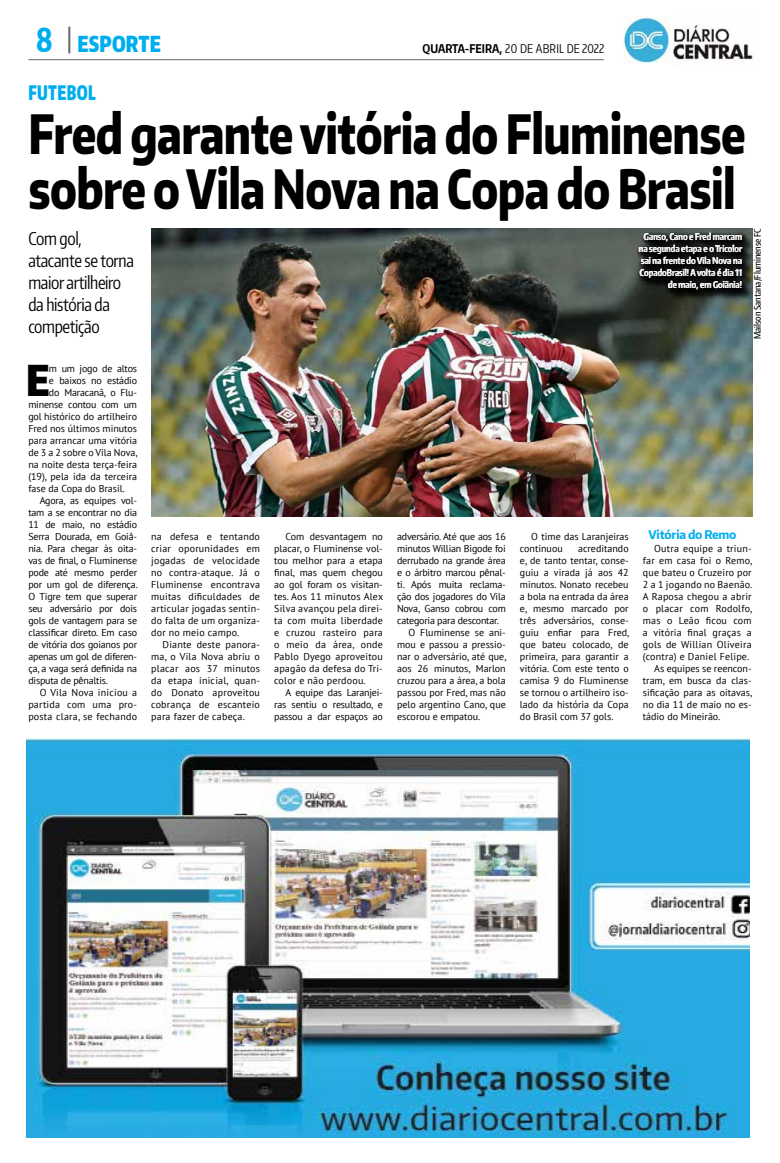
<style>
.page{position:relative;width:780px;height:1163px;background:#fff}
.page>*{position:absolute;margin:0;border:0;box-sizing:border-box;transform-origin:0 0}
.t1{font:800 54px/55px "Encode Sans Narrow";letter-spacing:-.015em;color:#000;scale:.8 1}
.t2{font:900 42.4px "Encode Sans Compressed";color:#000}
.t3{font:900 22px "Encode Sans Compressed";letter-spacing:.01em;color:#00aeef;scale:.91 1}
.t4{font:900 20px "Encode Sans Compressed";letter-spacing:.02em;color:#00aeef;scale:.8 1}
.t5{font:17.5px/22px "Encode Sans Compressed";letter-spacing:-.02em;color:#000}
.t6{font:12px "Encode Sans Compressed";letter-spacing:.02em;color:#000}
.t7{font:700 12px "Encode Sans Narrow";letter-spacing:-.02em;color:#00aeef}
.t8{font:10px/12px "PT Sans";color:#000}
.t9{font:10px "PT Sans";letter-spacing:.02em;color:#000}
.t10{font:10px "PT Sans";letter-spacing:-.02em;color:#000}
.t11{font:600 9px/12px "Encode Sans Compressed";color:#fff;text-align:right}
.t12{font:500 9px "Encode Sans Compressed";color:#000}
.s1{font-weight:800;font-size:33px}
.s2{font-weight:700}
</style>
<div class="page">
<img style="left:672px;top:24px;width:81px;height:39px">
<img style="left:623px;top:16px;width:48px;height:47px">
<hr style="left:28px;top:59px;width:576px;height:1px;background:#000">
<hr style="left:68px;top:27px;width:2px;height:26px;background:#000">
<img style="left:26px;top:738px;width:723px;height:399px">
<img style="left:151px;top:228px;width:601px;height:288px">
<div style="left:640px;top:234px;width:114px;height:67px;background:#000;opacity:.75"></div>
<svg style="left:635px;top:229px;width:114px;height:67px;background:#161a17"></svg>
<p class="t3" style="left:36px;top:29px;width:138px"><span class="s1">8</span> ESPORTE</p>
<p class="t6" style="left:422px;top:40px;width:183px"><span class="s2">QUARTA-FEIRA,</span> 20 de ABRIL DE 2022</p>
<p class="t4" style="left:28px;top:79px;width:86px">FUTEBOL</p>
<p class="t1" style="left:28px;top:105px;width:898px">Fred garante vitória do Fluminense sobre o Vila Nova na Copa do Brasil</p>
<p class="t5" style="left:28px;top:227px;width:107px">Com gol, atacante se torna maior artilheiro da história da competição</p>
<p class="t12" style="left:751px;top:339px;width:113px;rotate:-90deg">Mailson Santana/Fluminense FC</p>
<p class="t11" style="left:638px;top:230px;width:105px">Ganso, Cano e Fred marcam na segunda etapa e o Tricolor sai na frente do Vila Nova na<br>CopadoBrasil! A volta é dia 11 de maio, em Goiânia!</p>
<p class="t2" style="left:26px;top:352px;width:22px">E</p>
<p class="t10" style="left:49px;top:362px;width:90px">m um jogo de altos</p>
<p class="t10" style="left:49px;top:374px;width:90px">e baixos no estádio</p>
<p class="t10" style="left:49px;top:386px;width:90px">do Maracanã, o Flu-</p>
<p class="t10" style="left:28px;top:398px;width:110px">minense contou com um</p>
<p class="t8" style="left:28px;top:410px;width:110px">gol histórico do artilheiro</p>
<p class="t8" style="left:28px;top:422px;width:110px">Fred nos últimos minutos</p>
<p class="t8" style="left:28px;top:434px;width:110px">para arrancar uma vitória</p>
<p class="t8" style="left:28px;top:446px;width:111px">de 3 a 2 sobre o Vila Nova,</p>
<p class="t8" style="left:28px;top:458px;width:110px">na noite desta terça-feira</p>
<p class="t8" style="left:28px;top:470px;width:110px">(19), pela ida da terceira</p>
<p class="t8" style="left:28px;top:482px;width:98px">fase da Copa do Brasil.</p>
<p class="t10" style="left:40px;top:494px;width:99px">Agora, as equipes vol-</p>
<p class="t10" style="left:28px;top:506px;width:110px">tam a se encontrar no dia</p>
<p class="t10" style="left:28px;top:518px;width:110px">11 de maio, no estádio</p>
<p class="t10" style="left:28px;top:530px;width:110px">Serra Dourada, em Goiâ-</p>
<p class="t10" style="left:28px;top:542px;width:110px">nia. Para chegar às oita-</p>
<p class="t10" style="left:28px;top:554px;width:110px">vas de final, o Fluminense</p>
<p class="t10" style="left:28px;top:566px;width:110px">pode até mesmo perder</p>
<p class="t10" style="left:28px;top:578px;width:111px">por um gol de diferença.</p>
<p class="t10" style="left:28px;top:590px;width:110px">O Tigre tem que superar</p>
<p class="t10" style="left:28px;top:602px;width:110px">seu adversário por dois</p>
<p class="t10" style="left:28px;top:614px;width:110px">gols de vantagem para se</p>
<p class="t10" style="left:28px;top:626px;width:110px">classificar direto. Em caso</p>
<p class="t10" style="left:28px;top:638px;width:110px">de vitória dos goianos por</p>
<p class="t10" style="left:28px;top:650px;width:110px">apenas um gol de diferen-</p>
<p class="t10" style="left:28px;top:662px;width:110px">ça, a vaga será definida na</p>
<p class="t10" style="left:28px;top:674px;width:81px">disputa de pênaltis.</p>
<p class="t9" style="left:40px;top:686px;width:99px">O Vila Nova iniciou a</p>
<p class="t9" style="left:28px;top:698px;width:110px">partida com uma pro-</p>
<p class="t9" style="left:28px;top:710px;width:110px">posta clara, se fechando</p>
<p class="t9" style="left:151px;top:530px;width:110px">na defesa e tentando</p>
<p class="t9" style="left:151px;top:542px;width:110px">criar oporunidades em</p>
<p class="t9" style="left:151px;top:554px;width:110px">jogadas de velocidade</p>
<p class="t9" style="left:151px;top:566px;width:110px">no contra-ataque. Já o</p>
<p class="t9" style="left:151px;top:578px;width:110px">Fluminense encontrava</p>
<p class="t9" style="left:151px;top:590px;width:110px">muitas dificuldades de</p>
<p class="t9" style="left:151px;top:602px;width:110px">articular jogadas sentin-</p>
<p class="t9" style="left:151px;top:614px;width:110px">do falta de um organiza-</p>
<p class="t9" style="left:151px;top:626px;width:89px">dor no meio campo.</p>
<p class="t9" style="left:163px;top:638px;width:99px">Diante deste panora-</p>
<p class="t9" style="left:151px;top:650px;width:110px">ma, o Vila Nova abriu o</p>
<p class="t9" style="left:151px;top:662px;width:110px">placar aos 37 minutos</p>
<p class="t9" style="left:151px;top:674px;width:110px">da etapa inicial, quan-</p>
<p class="t9" style="left:151px;top:686px;width:110px">do Donato aproveitou</p>
<p class="t9" style="left:151px;top:698px;width:110px">cobrança de escanteio</p>
<p class="t9" style="left:151px;top:710px;width:95px">para fazer de cabeça.</p>
<p class="t8" style="left:285px;top:530px;width:99px">Com desvantagem no</p>
<p class="t8" style="left:274px;top:542px;width:110px">placar, o Fluminense vol-</p>
<p class="t8" style="left:274px;top:554px;width:110px">tou melhor para a etapa</p>
<p class="t8" style="left:274px;top:566px;width:110px">final, mas quem chegou</p>
<p class="t8" style="left:274px;top:578px;width:110px">ao gol foram os visitan-</p>
<p class="t9" style="left:274px;top:590px;width:110px">tes. Aos 11 minutos Alex</p>
<p class="t9" style="left:274px;top:602px;width:110px">Silva avançou pela direi-</p>
<p class="t9" style="left:274px;top:614px;width:110px">ta com muita liberdade</p>
<p class="t9" style="left:274px;top:626px;width:110px">e cruzou rasteiro para</p>
<p class="t9" style="left:274px;top:638px;width:110px">o meio da área, onde</p>
<p class="t9" style="left:274px;top:650px;width:110px">Pablo Dyego aproveitou</p>
<p class="t9" style="left:274px;top:662px;width:110px">apagão da defesa do Tri-</p>
<p class="t9" style="left:274px;top:674px;width:93px">color e não perdoou.</p>
<p class="t10" style="left:285px;top:686px;width:99px">A equipe das Laranjei-</p>
<p class="t10" style="left:274px;top:698px;width:110px">ras sentiu o resultado, e</p>
<p class="t10" style="left:274px;top:710px;width:110px">passou a dar espaços ao</p>
<p class="t10" style="left:397px;top:530px;width:110px">adversário. Até que aos 16</p>
<p class="t10" style="left:397px;top:542px;width:110px">minutos Willian Bigode foi</p>
<p class="t10" style="left:397px;top:554px;width:110px">derrubado na grande área</p>
<p class="t10" style="left:397px;top:566px;width:110px">e o árbitro marcou pênal-</p>
<p class="t10" style="left:397px;top:578px;width:110px">ti. Após muita reclama-</p>
<p class="t10" style="left:397px;top:590px;width:110px">ção dos jogadores do Vila</p>
<p class="t10" style="left:397px;top:602px;width:110px">Nova, Ganso cobrou com</p>
<p class="t10" style="left:397px;top:614px;width:103px">categoria para descontar.</p>
<p class="t8" style="left:408px;top:626px;width:99px">O Fluminense se ani-</p>
<p class="t8" style="left:397px;top:638px;width:110px">mou e passou a pressio-</p>
<p class="t8" style="left:397px;top:650px;width:111px">nar o adversário, até que,</p>
<p class="t8" style="left:397px;top:662px;width:110px">aos 26 minutos, Marlon</p>
<p class="t8" style="left:397px;top:674px;width:110px">cruzou para a área, a bola</p>
<p class="t8" style="left:397px;top:686px;width:110px">passou por Fred, mas não</p>
<p class="t8" style="left:397px;top:698px;width:110px">pelo argentino Cano, que</p>
<p class="t8" style="left:397px;top:710px;width:85px">escorou e empatou.</p>
<p class="t8" style="left:520px;top:530px;width:110px;text-indent:11px">O time das Laranjeiras continuou</p>
<p class="t8" style="left:520px;top:542px;width:111px;text-align:justify;text-indent:58px">acreditando e, de tanto tentar, conse&shy;guiu a virada já aos 42 minutos. Nonato recebeu a bola na entrada da área e, mesmo marcado por três adversários, conse&shy;guiu enfiar para Fred, que bateu colocado, de primeira, para garantir a vitória. Com este tento o camisa 9 do Fluminense se tornou o artilheiro iso&shy;lado da história da Copa do Brasil com 37 gols.</p>
<p class="t7" style="left:648px;top:526px;width:89px">Vitória do Remo</p>
<p class="t9" style="left:654px;top:542px;width:99px">Outra equipe a triun-</p>
<p class="t9" style="left:643px;top:554px;width:111px">far em casa foi o Remo,</p>
<p class="t9" style="left:643px;top:566px;width:110px">que bateu o Cruzeiro por</p>
<p class="t9" style="left:643px;top:578px;width:111px">2 a 1 jogando no Baenão.</p>
<p class="t9" style="left:643px;top:590px;width:110px">A Raposa chegou a abrir</p>
<p class="t9" style="left:643px;top:602px;width:111px">o placar com Rodolfo,</p>
<p class="t9" style="left:643px;top:614px;width:110px">mas o Leão ficou com</p>
<p class="t9" style="left:643px;top:626px;width:110px">a vitória final graças a</p>
<p class="t9" style="left:643px;top:638px;width:110px">gols de Willian Oliveira</p>
<p class="t9" style="left:643px;top:650px;width:108px">(contra) e Daniel Felipe.</p>
<p class="t8" style="left:654px;top:662px;width:99px">As equipes se reencon-</p>
<p class="t8" style="left:643px;top:674px;width:110px">tram, em busca da clas-</p>
<p class="t8" style="left:643px;top:686px;width:111px">sificação para as oitavas,</p>
<p class="t8" style="left:643px;top:698px;width:110px">no dia 11 de maio no es-</p>
<p class="t8" style="left:643px;top:710px;width:79px">tádio do Mineirão.</p>
</div>
